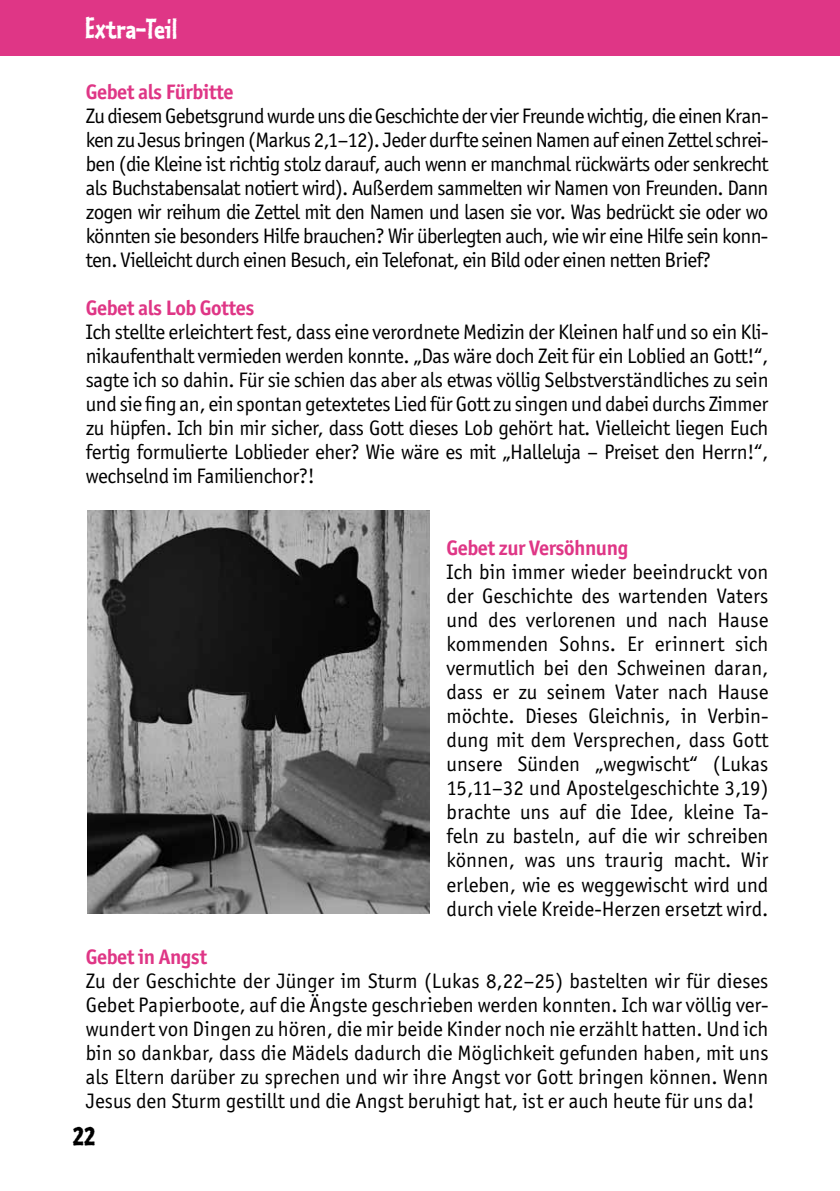
<style>
.page{position:relative;width:840px;height:1191px;background:#fff}
.page>*{position:absolute;margin:0;border:0;box-sizing:border-box;transform-origin:0 0}
.t1{font:34px "Kosmik Bold Three";color:#000}
.t2{font:32px "Kosmik Bold Three";letter-spacing:.015em;color:#fff}
.t3{font:30px "Kosmik Bold Three";color:#fff}
.t4{font:21px/24px "Officina San ITC";letter-spacing:-.005em;color:#000;text-align:justify}
.t5{font:700 21px "Officina San ITC";letter-spacing:-.02em;color:#df3686}
</style>
<div class="page">
<img style="left:88px;top:510px;width:341px;height:403px">
<div style="left:0;top:0;width:839px;height:55px;background:#df3686"></div>
<h3 class="t3" style="left:86px;top:9px;width:93px">Extra-Teil</h3>
<h2 class="t2" style="left:60px;top:18px;width:164px">Zweiter Sabbat</h2>
<p class="t5" style="left:86px;top:79px;width:149px">Gebet als Fürbitte</p>
<p class="t4" style="left:86px;top:104px;width:683px">Zu diesem Gebetsgrund wurde uns die Geschichte der vier Freunde wichtig, die einen Kran&shy;ken zu Jesus bringen (Markus 2,1–12). Jeder durfte seinen Namen auf einen Zettel schrei&shy;ben (die Kleine ist richtig stolz darauf, auch wenn er manchmal rückwärts oder senkrecht als Buchstabensalat notiert wird). Außerdem sammelten wir Namen von Freunden. Dann zogen wir reihum die Zettel mit den Namen und lasen sie vor. Was bedrückt sie oder wo könnten sie besonders Hilfe brauchen? Wir überlegten auch, wie wir eine Hilfe sein konn&shy;ten. Vielleicht durch einen Besuch, ein Telefonat, ein Bild oder einen netten Brief?</p>
<p class="t5" style="left:86px;top:295px;width:170px">Gebet als Lob Gottes</p>
<p class="t4" style="left:86px;top:320px;width:684px">Ich stellte erleichtert fest, dass eine verordnete Medizin der Kleinen half und so ein Kli&shy;nikaufenthalt vermieden werden konnte. „Das wäre doch Zeit für ein Loblied an Gott!“, sagte ich so dahin. Für sie schien das aber als etwas völlig Selbstverständliches zu sein und sie fing an, ein spontan getextetes Lied für Gott zu singen und dabei durchs Zimmer zu hüpfen. Ich bin mir sicher, dass Gott dieses Lob gehört hat. Vielleicht liegen Euch fertig formulierte Loblieder eher? Wie wäre es mit „Halleluja – Preiset den Herrn!“, wechselnd im Familienchor?!</p>
<p class="t5" style="left:446px;top:535px;width:183px">Gebet zur Versöhnung</p>
<p class="t4" style="left:446px;top:560px;width:323px">Ich bin immer wieder beeindruckt von der Geschichte des wartenden Vaters und des verlorenen und nach Hause kommenden Sohns. Er erinnert sich vermutlich bei den Schweinen daran, dass er zu seinem Vater nach Hause möchte. Dieses Gleichnis, in Verbin&shy;dung mit dem Versprechen, dass Gott unsere Sünden „wegwischt“ (Lukas 15,11–32 und Apostelgeschichte 3,19) brachte uns auf die Idee, kleine Ta&shy;feln zu basteln, auf die wir schreiben können, was uns traurig macht. Wir erleben, wie es weggewischt wird und durch viele Kreide-Herzen ersetzt wird.</p>
<p class="t5" style="left:86px;top:943px;width:123px">Gebet in Angst</p>
<p class="t4" style="left:86px;top:968px;width:683px">Zu der Geschichte der Jünger im Sturm (Lukas 8,22–25) bastelten wir für dieses Gebet Papierboote, auf die Ängste geschrieben werden konnten. Ich war völlig ver&shy;wundert von Dingen zu hören, die mir beide Kinder noch nie erzählt hatten. Und ich bin so dankbar, dass die Mädels dadurch die Möglichkeit gefunden haben, mit uns als Eltern darüber zu sprechen und wir ihre Angst vor Gott bringen können. Wenn Jesus den Sturm gestillt und die Angst beruhigt hat, ist er auch heute für uns da!</p>
<h1 class="t1" style="left:73px;top:1112px;width:24px">22</h1>
</div>
